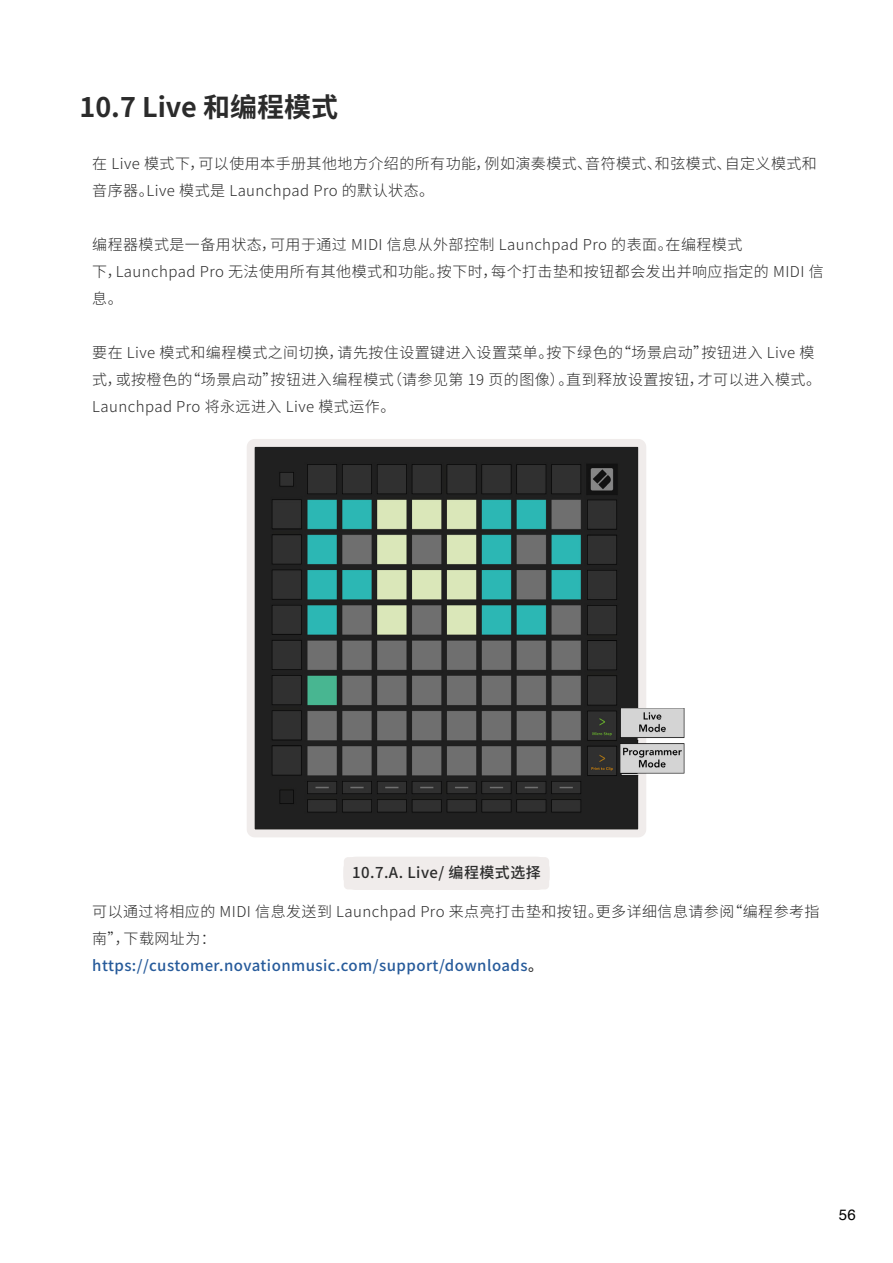
<style>
.page{position:relative;width:893px;height:1263px;background:#fff}
.page>*{position:absolute;margin:0;border:0;box-sizing:border-box;transform-origin:0 0}
.t1{font:700 27px "Noto Sans SC";color:#2b2b2b}
.t2{font:300 15px/27px "Noto Sans SC";letter-spacing:.03em;color:#2b2b2b}
.t3{font:500 15px "Noto Sans SC";letter-spacing:.03em;color:#2b2b2b}
.t4{font:15px "Helvetica";color:#000}
.s1{font-weight:500;color:#275b9b}
.s2{font-weight:500}
</style>
<div class="page">
<div style="left:343px;top:857px;width:207px;height:33px;border:18px solid #f0eceb;border-radius:4px"></div>
<img style="left:256px;top:448px;width:381px;height:380px">
<div style="left:247px;top:439px;width:399px;height:398px;border:8px solid #f0eceb;border-radius:4px"></div>
<img style="left:620px;top:708px;width:64px;height:65px">
<h1 class="t1" style="left:80px;top:92px;width:260px">10.7 Live 和编程模式</h1>
<p class="t2" style="left:92px;top:151px;width:726px">在 Live 模式下，可以使用本手册其他地方介绍的所有功能，例如演奏模式、音符模式、和弦模式、自定义模式和音序器。Live 模式是 Launchpad Pro 的默认状态。</p>
<p class="t2" style="left:92px;top:232px;width:733px">编程器模式是一备用状态，可用于通过 MIDI 信息从外部控制 Launchpad Pro 的表面。在编程模式<br>下，Launchpad Pro 无法使用所有其他模式和功能。按下时，每个打击垫和按钮都会发出并响应指定的 MIDI 信息。</p>
<p class="t2" style="left:92px;top:340px;width:730px">要在 Live 模式和编程模式之间切换，请先按住设置键进入设置菜单。按下绿色的“场景启动”按钮进入 Live 模式，或按橙色的“场景启动”按钮进入编程模式（请参见第 19 页的图像）。直到释放设置按钮，才可以进入模式。<br>Launchpad Pro 将永远进入 Live 模式运作。</p>
<p class="t3" style="left:352px;top:864px;width:190px">10.7.A. Live/ 编程模式选择</p>
<p class="t2" style="left:92px;top:899px;width:729px">可以通过将相应的 MIDI 信息发送到 Launchpad Pro 来点亮打击垫和按钮。更多详细信息请参阅“编程参考指南”，下载网址为：<br><span class="s1">https://customer.novationmusic.com/support/downloads</span><span class="s2">。</span></p>
<p class="t4" style="left:839px;top:1203px;width:18px">56</p>
</div>
